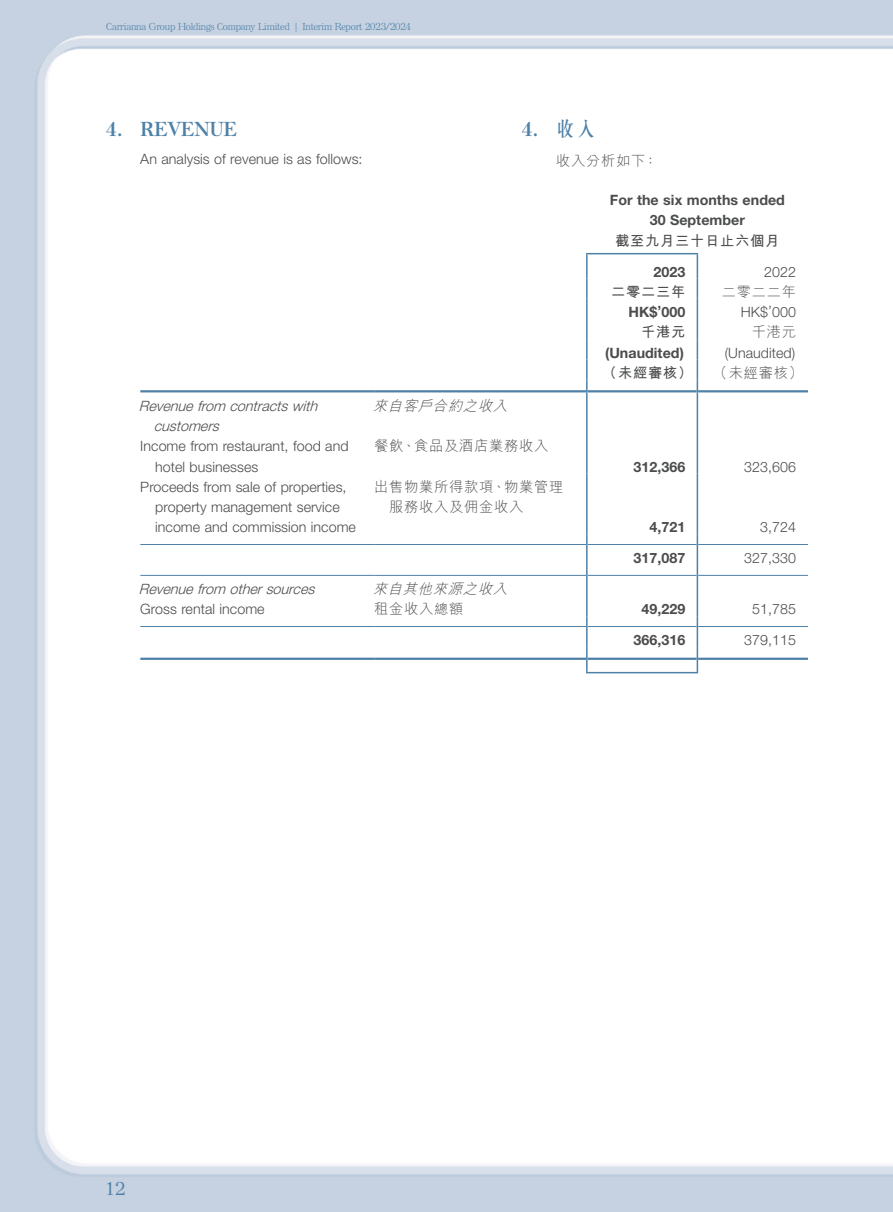
<style>
.page{position:relative;width:893px;height:1212px;background:#fff}
.page>*{position:absolute;margin:0;border:0;box-sizing:border-box;transform-origin:0 0}
.Heading_1{font:700 19.5px "Else NPL Std";letter-spacing:.01em;color:#4e81a7}
.C_Heading_1{font:700 19.5px "Else NPL Std";color:#4e81a7}
.t1{font:500 18px "Else NPL Std";color:#4e81a7}
.Body_Text{font:300 14.25px/20.2px "Helvetica Neue LT Std";letter-spacing:.005em;color:#4b4c4d}
.Body_Text-2{font:700 14.25px/20.2px "Helvetica Neue LT Std";letter-spacing:.005em;color:#4b4c4d;text-align:center}
.Body_Text-3{font:italic 300 14.25px/20.2px "Helvetica Neue LT Std";color:#4b4c4d}
.Body_Text-4{font:300 14.25px/20.2px "M Hei HK";letter-spacing:.055em;color:#4b4c4d}
.Body_Text-5{font:700 14.25px "M Hei HK";letter-spacing:.055em;color:#4b4c4d}
.Body_Text-6{font:italic 300 14.25px "M Hei HK";color:#4b4c4d}
.C_Body_Text{font:300 14.25px "M Hei HK";letter-spacing:.055em;color:#4b4c4d}
.t2{font:300 9.75px "Else NPL Std";letter-spacing:-.02em;color:#4e81a7}
.s1{font-family:"C Song 3 HK";font-weight:500}
</style>
<div class="page">
<img style="left:0;top:0;width:893px;height:1212px">
<div style="left:587px;top:254px;width:110px;height:24px;background:#fff"></div>
<hr style="left:586px;top:254px;width:2px;height:24px;background:#4e81a7">
<hr style="left:586px;top:278px;width:2px;height:21px;background:#4e81a7">
<hr style="left:586px;top:299px;width:2px;height:20px;background:#4e81a7">
<hr style="left:586px;top:319px;width:2px;height:20px;background:#4e81a7">
<hr style="left:586px;top:339px;width:2px;height:20px;background:#4e81a7">
<hr style="left:586px;top:359px;width:2px;height:21px;background:#4e81a7">
<hr style="left:586px;top:392px;width:2px;height:41px;background:#4e81a7">
<hr style="left:586px;top:433px;width:2px;height:40px;background:#4e81a7">
<hr style="left:586px;top:473px;width:2px;height:61px;background:#4e81a7">
<hr style="left:586px;top:545px;width:2px;height:20px;background:#4e81a7">
<hr style="left:586px;top:576px;width:2px;height:20px;background:#4e81a7">
<hr style="left:586px;top:596px;width:2px;height:20px;background:#4e81a7">
<hr style="left:586px;top:627px;width:2px;height:20px;background:#4e81a7">
<svg style="left:586px;top:534px;width:2px;height:11px"></svg>
<svg style="left:586px;top:565px;width:2px;height:11px"></svg>
<svg style="left:586px;top:616px;width:2px;height:11px"></svg>
<hr style="left:586px;top:253px;width:112px;height:1px;background:#4e81a7">
<svg style="left:586px;top:647px;width:2px;height:25px"></svg>
<hr style="left:586px;top:672px;width:112px;height:1px;background:#4e81a7">
<svg style="left:586px;top:380px;width:2px;height:12px"></svg>
<svg style="left:697px;top:254px;width:1px;height:138px"></svg>
<hr style="left:697px;top:392px;width:1px;height:41px;background:#4e81a7">
<hr style="left:697px;top:433px;width:1px;height:40px;background:#4e81a7">
<hr style="left:697px;top:473px;width:1px;height:61px;background:#4e81a7">
<svg style="left:697px;top:534px;width:1px;height:138px"></svg>
<hr style="left:140px;top:390px;width:234px;height:2px;background:#4e81a7">
<hr style="left:374px;top:390px;width:212px;height:2px;background:#4e81a7">
<hr style="left:588px;top:390px;width:109px;height:2px;background:#4e81a7">
<hr style="left:698px;top:390px;width:110px;height:2px;background:#4e81a7">
<hr style="left:140px;top:544px;width:234px;height:1px;background:#4e81a7">
<hr style="left:374px;top:544px;width:212px;height:1px;background:#4e81a7">
<hr style="left:588px;top:544px;width:109px;height:1px;background:#4e81a7">
<hr style="left:698px;top:544px;width:110px;height:1px;background:#4e81a7">
<hr style="left:140px;top:575px;width:234px;height:1px;background:#4e81a7">
<hr style="left:374px;top:575px;width:212px;height:1px;background:#4e81a7">
<hr style="left:588px;top:575px;width:109px;height:1px;background:#4e81a7">
<hr style="left:698px;top:575px;width:110px;height:1px;background:#4e81a7">
<hr style="left:140px;top:626px;width:234px;height:1px;background:#4e81a7">
<hr style="left:374px;top:626px;width:212px;height:1px;background:#4e81a7">
<hr style="left:588px;top:626px;width:109px;height:1px;background:#4e81a7">
<hr style="left:698px;top:626px;width:110px;height:1px;background:#4e81a7">
<hr style="left:140px;top:658px;width:234px;height:2px;background:#4e81a7">
<hr style="left:374px;top:658px;width:212px;height:2px;background:#4e81a7">
<hr style="left:588px;top:658px;width:109px;height:2px;background:#4e81a7">
<hr style="left:698px;top:658px;width:110px;height:2px;background:#4e81a7">
<p class="t2" style="left:106px;top:21px;width:306px">Carrianna Group Holdings Company Limited | Interim Report 2023/2024</p>
<p class="Heading_1" style="left:106px;top:118px;width:132px">4. REVENUE</p>
<p class="Body_Text" style="left:140px;top:149px;width:224px">An analysis of revenue is as follows:</p>
<p class="C_Heading_1" style="left:522px;top:118px;width:76px">4. <span class="s1">收入</span></p>
<p class="C_Body_Text" style="left:556px;top:153px;width:103px">收入分析如下：</p>
<p class="Body_Text-2" style="left:610px;top:189px;width:177px">For the six months ended<br>30 September</p>
<p class="Body_Text-5" style="left:615px;top:230px;width:166px">截至九月三十日止六個月</p>
<p class="Body_Text-2" style="left:654px;top:261px;width:33px">2023</p>
<p class="Body_Text" style="left:764px;top:261px;width:33px">2022</p>
<p class="Body_Text-5" style="left:611px;top:281px;width:76px">二零二三年</p>
<p class="Body_Text-4" style="left:722px;top:281px;width:76px">二零二二年</p>
<p class="Body_Text-2" style="left:629px;top:302px;width:58px">HK$’000</p>
<p class="Body_Text" style="left:741px;top:302px;width:57px">HK$’000</p>
<p class="Body_Text-5" style="left:641px;top:322px;width:46px">千港元</p>
<p class="Body_Text-4" style="left:752px;top:322px;width:46px">千港元</p>
<p class="Body_Text-2" style="left:605px;top:342px;width:80px">(Unaudited)</p>
<p class="Body_Text" style="left:725px;top:342px;width:72px">(Unaudited)</p>
<p class="Body_Text-5" style="left:602px;top:362px;width:91px">（未經審核）</p>
<p class="Body_Text-4" style="left:713px;top:362px;width:91px">（未經審核）</p>
<p class="Body_Text-3" style="left:154px;top:395px;width:169px;text-indent:-15px">Revenuefrom contractswith customers</p>
<p class="Body_Text-6" style="left:373px;top:398px;width:140px">來自客戶合約之收入</p>
<p class="Body_Text" style="left:155px;top:436px;width:195px;text-indent:-15px">Income from restaurant, food and hotel businesses</p>
<p class="Body_Text-4" style="left:374px;top:436px;width:176px">餐飲、食品及酒店業務收入</p>
<p class="Body_Text" style="left:155px;top:476px;width:202px;text-indent:-15px">Proceeds from sale of properties, property management service income and commission income</p>
<p class="Body_Text-4" style="left:389px;top:476px;width:176px;text-indent:-15px">出售物業所得款項、物業管理服務收入及佣金收入</p>
<p class="Body_Text-2" style="left:634px;top:456px;width:53px">312,366</p>
<p class="Body_Text" style="left:744px;top:456px;width:53px">323,606</p>
<p class="Body_Text-2" style="left:650px;top:517px;width:37px">4,721</p>
<p class="Body_Text" style="left:760px;top:517px;width:37px">3,724</p>
<p class="Body_Text-2" style="left:634px;top:548px;width:53px">317,087</p>
<p class="Body_Text" style="left:744px;top:548px;width:53px">327,330</p>
<p class="Body_Text-3" style="left:139px;top:579px;width:181px">Revenuefrom othersources</p>
<p class="Body_Text-6" style="left:373px;top:582px;width:140px">來自其他來源之收入</p>
<p class="Body_Text" style="left:140px;top:599px;width:126px">Gross rental income</p>
<p class="Body_Text-4" style="left:374px;top:599px;width:91px">租金收入總額</p>
<p class="Body_Text-2" style="left:642px;top:599px;width:45px">49,229</p>
<p class="Body_Text" style="left:752px;top:599px;width:45px">51,785</p>
<p class="Body_Text-2" style="left:634px;top:630px;width:53px">366,316</p>
<p class="Body_Text" style="left:744px;top:630px;width:53px">379,115</p>
<p class="t1" style="left:105px;top:1178px;width:22px">12</p>
</div>
